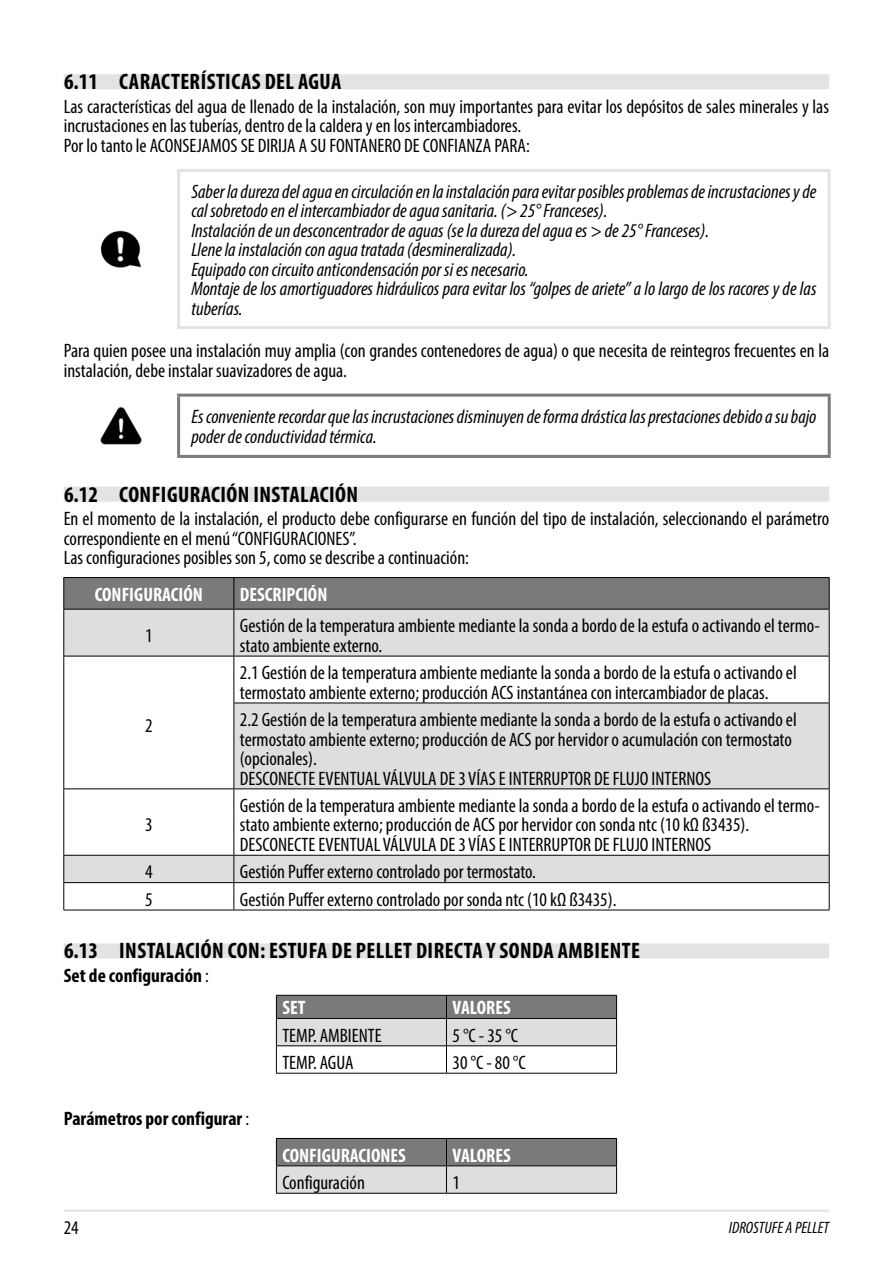
<style>
.page{position:relative;width:893px;height:1263px;background:#fff}
.page>*{position:absolute;margin:0;border:0;box-sizing:border-box;transform-origin:0 0}
.t1{font:700 condensed 22.5px "Myriad Pro";letter-spacing:.02em;color:#000}
.t2{font:condensed 19.5px/19.5px "Myriad Pro";color:#000}
.t3{font:italic condensed 19.5px/19.5px "Myriad Pro";color:#000}
.t4{font:700 condensed 19.5px "Myriad Pro";color:#fff}
.t5{font:700 condensed 19.5px "Myriad Pro";color:#000}
.t6{font:italic condensed 16.5px "Myriad Pro";color:#000}
.s1{font-weight:400}
</style>
<div class="page">
<hr style="left:64px;top:1209px;width:765px;height:3px;background:#e6e6e6">
<div style="left:64px;top:74px;width:765px;height:15px;background:#e3e3e3"></div>
<div style="left:64px;top:487px;width:765px;height:15px;background:#e3e3e3"></div>
<div style="left:64px;top:943px;width:765px;height:15px;background:#e3e3e3"></div>
<hr style="left:177px;top:169px;width:654px;height:3px;background:#e3e3e3">
<hr style="left:177px;top:172px;width:3px;height:154px;background:#e3e3e3">
<hr style="left:828px;top:172px;width:3px;height:154px;background:#e3e3e3">
<hr style="left:177px;top:326px;width:654px;height:3px;background:#e3e3e3">
<img style="left:100px;top:230px;width:42px;height:38px">
<hr style="left:177px;top:394px;width:654px;height:3px;background:#7a7a7a">
<hr style="left:177px;top:397px;width:3px;height:58px;background:#7a7a7a">
<hr style="left:828px;top:397px;width:3px;height:58px;background:#7a7a7a">
<hr style="left:177px;top:455px;width:654px;height:3px;background:#7a7a7a">
<img style="left:100px;top:406px;width:42px;height:39px">
<div style="left:64px;top:578px;width:765px;height:31px;background:#7a7a7a"></div>
<svg style="left:64px;top:610px;width:765px;height:272px;fill:#dedede"></svg>
<hr style="left:63px;top:577px;width:171px;height:1px;background:#000">
<hr style="left:63px;top:578px;width:1px;height:31px;background:#000">
<hr style="left:63px;top:609px;width:171px;height:1px;background:#000">
<hr style="left:234px;top:577px;width:596px;height:1px;background:#000">
<hr style="left:233px;top:578px;width:1px;height:31px;background:#000">
<hr style="left:829px;top:578px;width:1px;height:31px;background:#000">
<hr style="left:234px;top:609px;width:596px;height:1px;background:#000">
<hr style="left:63px;top:609px;width:1px;height:47px;background:#000">
<hr style="left:233px;top:609px;width:1px;height:47px;background:#000">
<hr style="left:829px;top:609px;width:1px;height:47px;background:#000">
<hr style="left:234px;top:656px;width:596px;height:1px;background:#000">
<hr style="left:829px;top:656px;width:1px;height:47px;background:#000">
<hr style="left:233px;top:703px;width:597px;height:1px;background:#000">
<hr style="left:829px;top:703px;width:1px;height:85px;background:#000">
<hr style="left:63px;top:789px;width:1px;height:66px;background:#000">
<hr style="left:234px;top:788px;width:596px;height:1px;background:#000">
<hr style="left:233px;top:789px;width:1px;height:66px;background:#000">
<hr style="left:829px;top:789px;width:1px;height:66px;background:#000">
<hr style="left:63px;top:855px;width:171px;height:1px;background:#000">
<hr style="left:234px;top:855px;width:596px;height:1px;background:#000">
<hr style="left:63px;top:882px;width:171px;height:1px;background:#000">
<svg style="left:63px;top:856px;width:1px;height:54px"></svg>
<hr style="left:63px;top:910px;width:171px;height:1px;background:#000">
<hr style="left:234px;top:882px;width:596px;height:1px;background:#000">
<svg style="left:233px;top:856px;width:1px;height:54px"></svg>
<svg style="left:829px;top:856px;width:1px;height:54px"></svg>
<hr style="left:234px;top:910px;width:596px;height:1px;background:#000">
<hr style="left:63px;top:656px;width:171px;height:1px;background:#000">
<hr style="left:63px;top:656px;width:1px;height:47px;background:#000">
<hr style="left:233px;top:656px;width:1px;height:47px;background:#000">
<hr style="left:63px;top:703px;width:1px;height:85px;background:#000">
<hr style="left:233px;top:703px;width:1px;height:85px;background:#000">
<hr style="left:63px;top:788px;width:171px;height:1px;background:#000">
<hr style="left:276px;top:1073px;width:170px;height:1px;background:#000">
<svg style="left:276px;top:995px;width:341px;height:78px"></svg>
<hr style="left:446px;top:1073px;width:171px;height:1px;background:#000">
<hr style="left:276px;top:1193px;width:170px;height:1px;background:#000">
<svg style="left:276px;top:1138px;width:341px;height:55px;background:#a3a3a3"></svg>
<hr style="left:446px;top:1193px;width:171px;height:1px;background:#000">
<p class="t1" style="left:64px;top:68px;width:279px">6.11 CARACTERÍSTICAS DEL AGUA</p>
<p class="t2" style="left:64px;top:96px;width:767px">Las características del agua de llenado de la instalación, son muy importantes para evitar los depósitos de sales minerales y las incrustaciones en las tuberías, dentro de la caldera y en los intercambiadores.<br>Por lo tanto le ACONSEJAMOS SE DIRIJA A SU FONTANERO DE CONFIANZA PARA:</p>
<p class="t3" style="left:191px;top:181px;width:627px">Saber la dureza del agua en circulación en la instalación para evitar posibles problemas de incrustaciones y de cal sobretodo en el intercambiador de agua sanitaria. (&gt; 25° Franceses).<br>Instalación de un desconcentrador de aguas (se la dureza del agua es &gt; de 25° Franceses).<br>Llene la instalación con agua tratada (desmineralizada).<br>Equipado con circuito anticondensación por si es necesario.<br>Montaje de los amortiguadores hidráulicos para evitar los “golpes de ariete” a lo largo de los racores y de las tuberías.</p>
<p class="t2" style="left:64px;top:341px;width:767px">Para quien posee una instalación muy amplia (con grandes contenedores de agua) o que necesita de reintegros frecuentes en la instalación, debe instalar suavizadores de agua.</p>
<p class="t3" style="left:191px;top:407px;width:627px">Es conveniente recordar que las incrustaciones disminuyen de forma drástica las prestaciones debido a su bajo poder de conductividad térmica.</p>
<p class="t1" style="left:64px;top:480px;width:295px">6.12 CONFIGURACIÓN INSTALACIÓN</p>
<p class="t2" style="left:64px;top:509px;width:767px">En el momento de la instalación, el producto debe configurarse en función del tipo de instalación, seleccionando el parámetro correspondiente en el menú “CONFIGURACIONES”.<br>Las configuraciones posibles son 5, como se describe a continuación:</p>
<p class="t4" style="left:95px;top:582px;width:110px">CONFIGURACIÓN</p>
<p class="t4" style="left:240px;top:582px;width:89px">DESCRIPCIÓN</p>
<p class="t2" style="left:145px;top:626px;width:9px">1</p>
<p class="t2" style="left:240px;top:616px;width:581px">Gestión de la temperatura ambiente mediante la sonda a bordo de la estufa o activando el termo&shy;stato ambiente externo.</p>
<p class="t2" style="left:145px;top:715px;width:9px">2</p>
<p class="t2" style="left:145px;top:815px;width:9px">3</p>
<p class="t2" style="left:240px;top:663px;width:558px">2.1 Gestión de la temperatura ambiente mediante la sonda a bordo de la estufa o activando el termostato ambiente externo; producción ACS instantánea con intercambiador de placas.</p>
<p class="t2" style="left:240px;top:710px;width:558px">2.2 Gestión de la temperatura ambiente mediante la sonda a bordo de la estufa o activando el termostato ambiente externo; producción de ACS por hervidor o acumulación con termostato (opcionales).<br>DESCONECTE EVENTUAL VÁLVULA DE 3 VÍAS E INTERRUPTOR DE FLUJO INTERNOS</p>
<p class="t2" style="left:240px;top:795px;width:581px">Gestión de la temperatura ambiente mediante la sonda a bordo de la estufa o activando el termo&shy;stato ambiente externo; producción de ACS por hervidor con sonda ntc (10 kΩ ß3435).<br>DESCONECTE EVENTUAL VÁLVULA DE 3 VÍAS E INTERRUPTOR DE FLUJO INTERNOS</p>
<p class="t2" style="left:145px;top:862px;width:9px">4</p>
<p class="t2" style="left:240px;top:862px;width:297px">Gestión Puffer externo controlado por termostato.</p>
<p class="t2" style="left:145px;top:889px;width:9px">5</p>
<p class="t2" style="left:240px;top:889px;width:378px">Gestión Puffer externo controlado por sonda ntc (10 kΩ ß3435).</p>
<p class="t1" style="left:64px;top:937px;width:578px">6.13 INSTALACIÓN CON: ESTUFA DE PELLET DIRECTA Y SONDA AMBIENTE</p>
<p class="t5" style="left:64px;top:963px;width:147px">Set de configuración <span class="s1">:</span></p>
<p class="t4" style="left:282px;top:995px;width:25px">SET</p>
<p class="t4" style="left:452px;top:995px;width:60px">VALORES</p>
<p class="t2" style="left:282px;top:1025px;width:101px">TEMP. AMBIENTE</p>
<p class="t2" style="left:452px;top:1025px;width:67px">5 °C - 35 °C</p>
<p class="t2" style="left:282px;top:1052px;width:73px">TEMP. AGUA</p>
<p class="t2" style="left:452px;top:1052px;width:75px">30 °C - 80 °C</p>
<p class="t5" style="left:64px;top:1107px;width:187px">Parámetros por configurar <span class="s1">:</span></p>
<p class="t4" style="left:282px;top:1143px;width:125px">CONFIGURACIONES</p>
<p class="t4" style="left:452px;top:1143px;width:60px">VALORES</p>
<p class="t2" style="left:282px;top:1172px;width:84px">Configuración</p>
<p class="t2" style="left:452px;top:1172px;width:9px">1</p>
<p class="t2" style="left:64px;top:1218px;width:17px">24</p>
<p class="t6" style="left:729px;top:1217px;width:102px">IDROSTUFE A PELLET</p>
</div>
